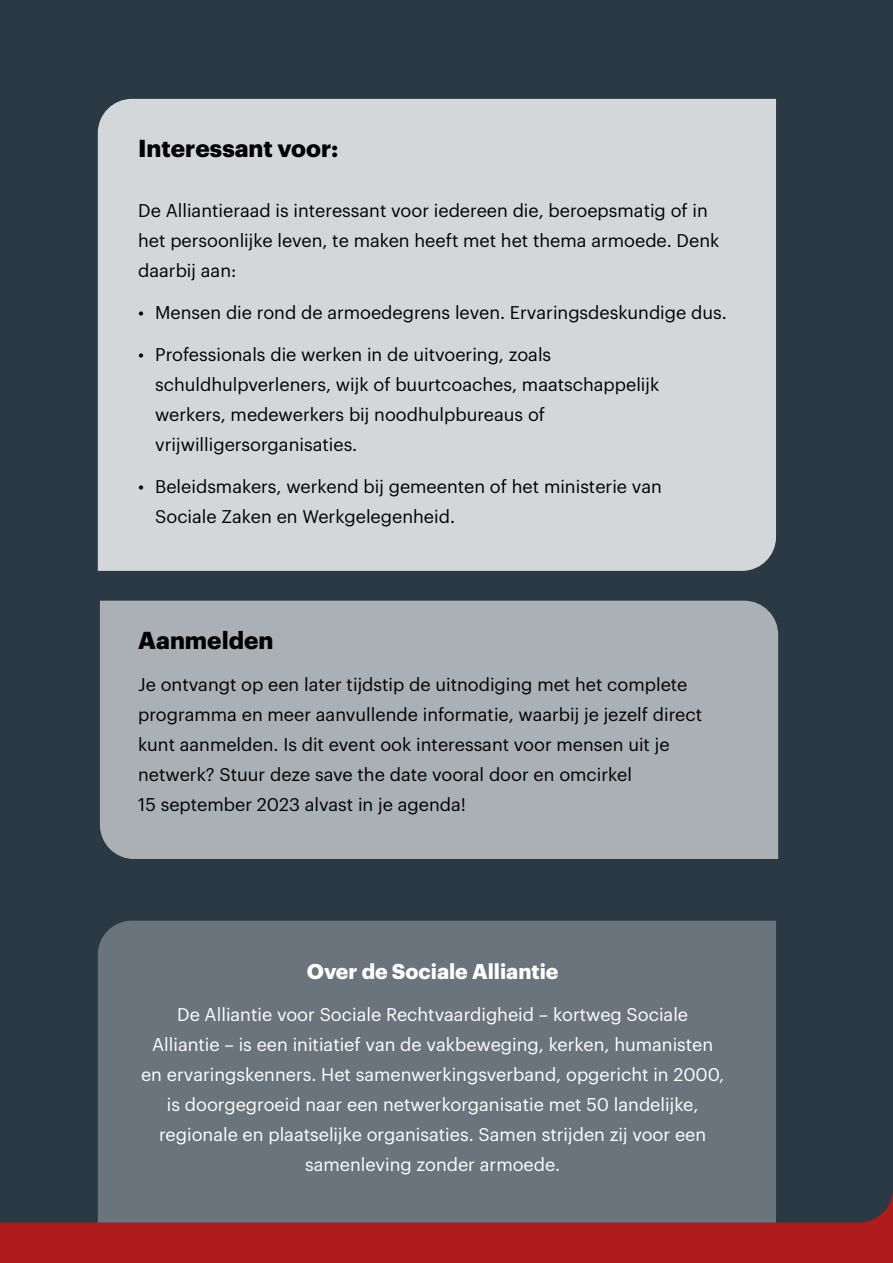
<style>
.page{position:relative;width:893px;height:1263px;background:#fff}
.page>*{position:absolute;margin:0;border:0;box-sizing:border-box;transform-origin:0 0}
.t1{font:700 24px "Graphik";color:#000}
.t2{font:700 21px "Graphik";color:#fff}
.t3{font:18px/30px "Graphik";color:#000}
.t4{font:18px/30px "Graphik";color:#fff;text-align:center}
</style>
<div class="page">
<div style="left:0;top:1189px;width:893px;height:74px;background:#ad1c1a"></div>
<div style="left:0;top:0;width:893px;height:1222px;background:#2a3944"></div>
<div style="left:98px;top:921px;width:678px;height:301px;background:#6a747c"></div>
<div style="left:98px;top:99px;width:678px;height:472px;background:#d4d7da"></div>
<div style="left:100px;top:601px;width:678px;height:258px;background:#aab0b4"></div>
<h1 class="t1" style="left:138px;top:130px;width:202px">Interessant voor:</h1>
<p class="t3" style="left:138px;top:194px;width:583px">De Alliantieraad is interessant voor iedereen die, beroepsmatig of in het persoonlijke leven, te maken heeft met het thema armoede. Denk daarbij aan:</p>
<p class="t3" style="left:138px;top:296px;width:590px">• Mensen die rond de armoedegrens leven. Ervaringsdeskundige dus.</p>
<p class="t3" style="left:155px;top:338px;width:506px;text-indent:-17px">• Professionals die werken in de uitvoering, zoals schuldhulpverleners, wijk of buurtcoaches, maatschappelijk werkers, medewerkers bij noodhulpbureaus of vrijwilligersorganisaties.</p>
<p class="t3" style="left:155px;top:470px;width:508px;text-indent:-17px">• Beleidsmakers, werkend bij gemeenten of het ministerie van<br>Sociale Zaken en Werkgelegenheid.</p>
<h1 class="t1" style="left:138px;top:622px;width:137px">Aanmelden</h1>
<p class="t3" style="left:138px;top:668px;width:565px">Je ontvangt op een later tijdstip de uitnodiging met het complete programma en meer aanvullende informatie, waarbij je jezelf direct kunt aanmelden. Is dit event ook interessant voor mensen uit je netwerk? Stuur deze save the date vooral door en omcirkel<br>15 september 2023 alvast in je agenda!</p>
<p class="t2" style="left:307px;top:955px;width:253px">Over de Sociale Alliantie</p>
<p class="t4" style="left:141px;top:998px;width:585px">De Alliantie voor Sociale Rechtvaardigheid – kortweg Sociale<br>Alliantie – is een initiatief van de vakbeweging, kerken, humanisten en ervaringskenners. Het samenwerkingsverband, opgericht in 2000, is doorgegroeid naar een netwerkorganisatie met 50 landelijke, regionale en plaatselijke organisaties. Samen strijden zij voor een samenleving zonder armoede.</p>
</div>
